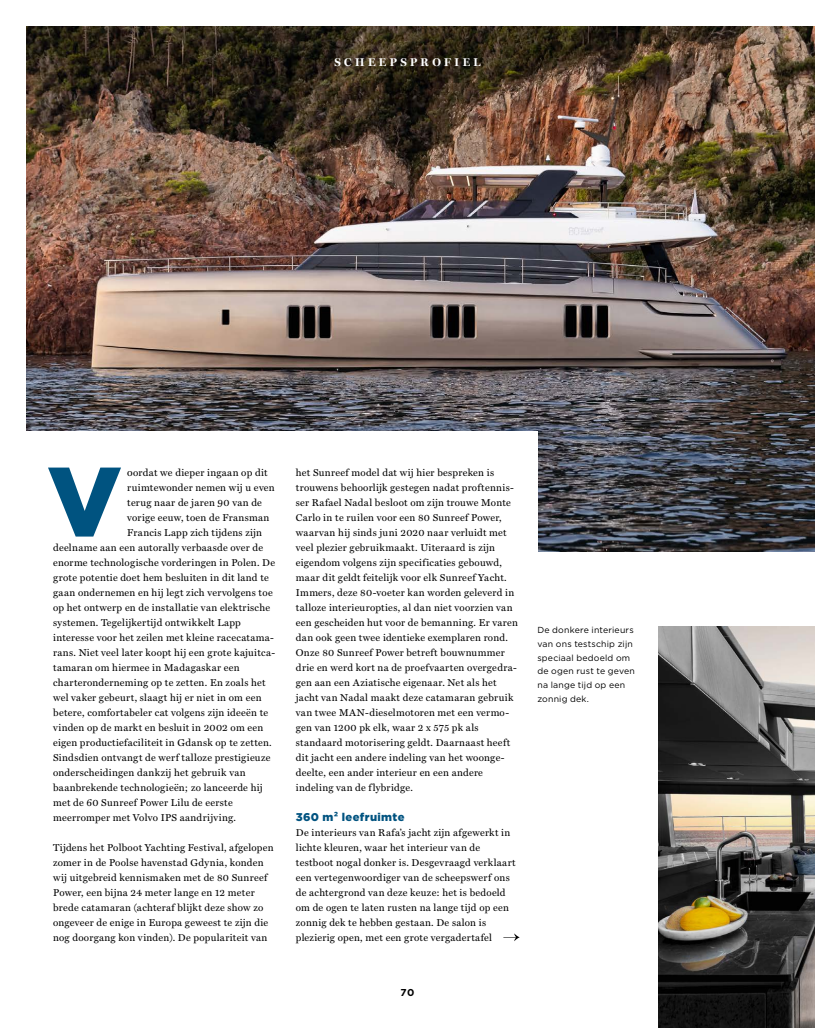
<style>
.page{position:relative;width:815px;height:1028px;background:#fff}
.page>*{position:absolute;margin:0;border:0;box-sizing:border-box;transform-origin:0 0}
.t1{font:900 97.88px "Gotham";color:#005380}
.t2{font:900 11.25px "Gotham";letter-spacing:.03em;color:#005380}
.t3{font:700 11.25px "Miller Display";letter-spacing:.31em;color:#fff}
.t4{font:10px/15px "Miller Text";letter-spacing:.025em;color:#000}
.t5{font:700 10px "Gotham";color:#000}
.t6{font:8.75px/13.8px "Gotham";letter-spacing:.02em;color:#000}
.s1{font-size:10.62px}
</style>
<div class="page">
<img style="left:27px;top:27px;width:787px;height:524px">
<div style="left:0;top:431px;width:537px;height:188px;background:#fff"></div>
<svg style="left:503px;top:933px;width:17px;height:8px"></svg>
<img style="left:658px;top:626px;width:156px;height:402px">
<hr style="left:814px;top:626px;width:1px;height:402px;background:#e3e2dc">
<hr style="left:814px;top:27px;width:1px;height:524px;background:#e3e2dc">
<p class="t3" style="left:334px;top:56px;width:148px">SCHEEPSPROFIEL</p>
<p class="t1" style="left:47px;top:434px;width:76px">V</p>
<p class="t4" style="left:296px;top:465px;width:224px">het Sunreef model dat wij hier bespreken is trouwens behoorlijk gestegen nadat proftennis&shy;ser Rafael Nadal besloot om zijn trouwe Monte Carlo in te ruilen voor een 80 Sunreef Power, waarvan hij sinds juni 2020 naar verluidt met veel plezier gebruikmaakt. Uiteraard is zijn eigendom volgens zijn specificaties gebouwd, maar dit geldt feitelijk voor elk Sunreef Yacht.<br>Immers, deze 80-voeter kan worden geleverd in talloze interieuropties, al dan niet voorzien van een gescheiden hut voor de bemanning. Er varen dan ook geen twee identieke exemplaren rond.<br>Onze 80 Sunreef Power betreft bouwnummer drie en werd kort na de proefvaarten overgedra&shy;gen aan een Aziatische eigenaar. Net als het jacht van Nadal maakt deze catamaran gebruik van twee MAN-dieselmotoren met een vermo&shy;gen van 1200 pk elk, waar 2 x 575 pk als standaard motorisering geldt. Daarnaast heeft dit jacht een andere indeling van het woonge&shy;deelte, een ander interieur en een andere indeling van de flybridge.</p>
<p class="t2" style="left:296px;top:809px;width:110px">360 m² leefruimte</p>
<p class="t4" style="left:296px;top:825px;width:221px">De interieurs van Rafa’s jacht zijn afgewerkt in lichte kleuren, waar het interieur van de testboot nogal donker is. Desgevraagd verklaart een vertegenwoordiger van de scheepswerf ons de achtergrond van deze keuze: het is bedoeld om de ogen te laten rusten na lange tijd op een zonnig dek te hebben gestaan. De salon is plezierig open, met een grote vergadertafel</p>
<p class="t4" style="left:127px;top:465px;width:142px"><span class="s1">o</span>ordat we dieper ingaan op dit</p>
<p class="t4" style="left:127px;top:480px;width:149px">ruimtewonder nemen wij u even</p>
<p class="t4" style="left:127px;top:495px;width:136px">terug naar de jaren 90 van de</p>
<p class="t4" style="left:127px;top:510px;width:144px">vorige eeuw, toen de Fransman</p>
<p class="t4" style="left:127px;top:525px;width:136px">Francis Lapp zich tijdens zijn</p>
<p class="t4" style="left:53px;top:540px;width:211px">deelname aan een autorally verbaasde over de</p>
<p class="t4" style="left:53px;top:555px;width:223px">enorme technologische vorderingen in Polen. De</p>
<p class="t4" style="left:53px;top:570px;width:217px">grote potentie doet hem besluiten in dit land te</p>
<p class="t4" style="left:53px;top:585px;width:221px">gaan ondernemen en hij legt zich vervolgens toe</p>
<p class="t4" style="left:53px;top:600px;width:218px">op het ontwerp en de installatie van elektrische</p>
<p class="t4" style="left:53px;top:615px;width:189px">systemen. Tegelijkertijd ontwikkelt Lapp</p>
<p class="t4" style="left:53px;top:630px;width:222px">interesse voor het zeilen met kleine racecatama-</p>
<p class="t4" style="left:53px;top:645px;width:223px">rans. Niet veel later koopt hij een grote kajuitca-</p>
<p class="t4" style="left:53px;top:660px;width:188px">tamaran om hiermee in Madagaskar een</p>
<p class="t4" style="left:53px;top:675px;width:214px">charteronderneming op te zetten. En zoals het</p>
<p class="t4" style="left:53px;top:690px;width:210px">wel vaker gebeurt, slaagt hij er niet in om een</p>
<p class="t4" style="left:53px;top:705px;width:217px">betere, comfortabeler cat volgens zijn ideeën te</p>
<p class="t4" style="left:53px;top:720px;width:212px">vinden op de markt en besluit in 2002 om een</p>
<p class="t4" style="left:53px;top:735px;width:220px">eigen productiefaciliteit in Gdansk op te zetten.</p>
<p class="t4" style="left:53px;top:750px;width:219px">Sindsdien ontvangt de werf talloze prestigieuze</p>
<p class="t4" style="left:53px;top:765px;width:194px">onderscheidingen dankzij het gebruik van</p>
<p class="t4" style="left:53px;top:780px;width:211px">baanbrekende technologieën; zo lanceerde hij</p>
<p class="t4" style="left:53px;top:795px;width:181px">met de 60 Sunreef Power Lilu de eerste</p>
<p class="t4" style="left:53px;top:810px;width:184px">meerromper met Volvo IPS aandrijving.</p>
<p class="t4" style="left:53px;top:840px;width:222px">Tijdens het Polboot Yachting Festival, afgelopen zomer in de Poolse havenstad Gdynia, konden wij uitgebreid kennismaken met de 80 Sunreef Power, een bijna 24 meter lange en 12 meter brede catamaran (achteraf blijkt deze show zo ongeveer de enige in Europa geweest te zijn die nog doorgang kon vinden). De populariteit van</p>
<p class="t5" style="left:401px;top:986px;width:15px">70</p>
<p class="t6" style="left:537px;top:623px;width:99px">De donkere interieurs van ons testschip zijn speciaal bedoeld om de ogen rust te geven na lange tijd op een zonnig dek.</p>
</div>
